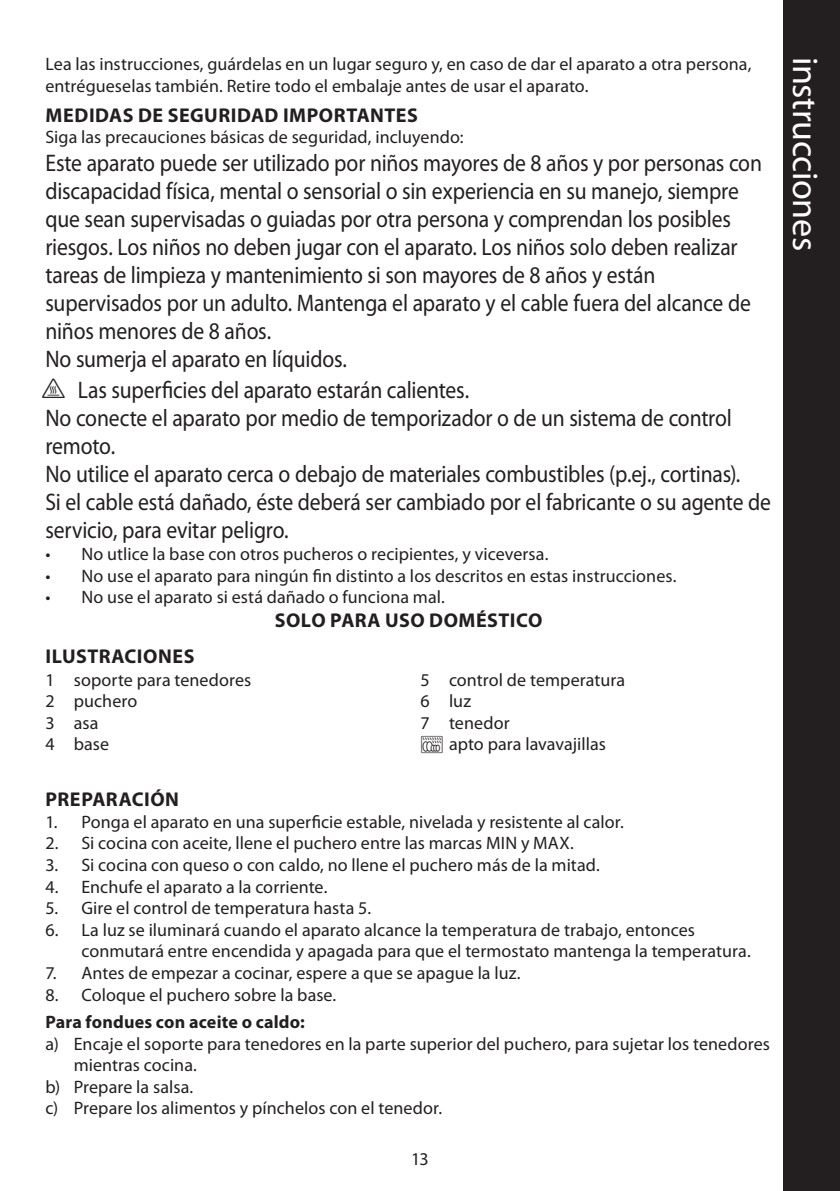
<style>
.page{position:relative;width:840px;height:1191px;background:#fff}
.page>*{position:absolute;margin:0;border:0;box-sizing:border-box;transform-origin:0 0}
.side_head{font:36px "Myriad Pro";letter-spacing:-.01em;color:#fff}
.EN60335_single{font:24px/28px "Myriad Pro";letter-spacing:-.005em;color:#231f20;scale:.9 1}
.heading{font:700 20px "Myriad Pro";letter-spacing:.025em;color:#231f20}
.sub_heading_centred{font:700 20px "Myriad Pro";letter-spacing:.02em;color:#231f20}
.default{font:18px/21.6px "Myriad Pro";letter-spacing:.005em;color:#231f20}
.default_numbers{font:18px "Myriad Pro";letter-spacing:.005em;color:#231f20}
.sub_heading{font:700 18px "Myriad Pro";letter-spacing:.01em;color:#231f20}
.s1{font-family:"Myriad Bitsn Bobs"}
</style>
<div class="page">
<div style="left:782px;top:0;width:57px;height:1191px;background:#231f20"></div>
<p class="default" style="left:45px;top:54px;width:707px">Lea las instrucciones, guárdelas en un lugar seguro y, en caso de dar el aparato a otra persona, entrégueselas también. Retire todo el embalaje antes de usar el aparato.</p>
<p class="heading" style="left:46px;top:104px;width:373px">MEDIDAS DE SEGURIDAD IMPORTANTES</p>
<p class="default" style="left:45px;top:127px;width:419px">Siga las precauciones básicas de seguridad, incluyendo:</p>
<p class="EN60335_single" style="left:45px;top:149px;width:797px">Este aparato puede ser utilizado por niños mayores de 8 años y por personas con discapacidad física, mental o sensorial o sin experiencia en su manejo, siempre que sean supervisadas o guiadas por otra persona y comprendan los posibles riesgos. Los niños no deben jugar con el aparato. Los niños solo deben realizar tareas de limpieza y mantenimiento si son mayores de 8 años y están supervisados por un adulto. Mantenga el aparato y el cable fuera del alcance de niños menores de 8 años.</p>
<p class="EN60335_single" style="left:45px;top:345px;width:336px">No sumerja el aparato en líquidos.</p>
<p class="EN60335_single" style="left:78px;top:377px;width:436px">Las superficies del aparato estarán calientes.</p>
<p class="EN60335_single" style="left:45px;top:405px;width:764px">No conecte el aparato por medio de temporizador o de un sistema de control remoto.</p>
<p class="EN60335_single" style="left:45px;top:461px;width:773px">No utilice el aparato cerca o debajo de materiales combustibles (p.ej., cortinas).</p>
<p class="EN60335_single" style="left:45px;top:489px;width:807px">Si el cable está dañado, éste deberá ser cambiado por el fabricante o su agente de servicio, para evitar peligro.</p>
<p class="default" style="left:45px;top:543px;width:504px">• No utlice la base con otros pucheros o recipientes, y viceversa.</p>
<p class="default" style="left:45px;top:565px;width:632px">• No use el aparato para ningún fin distinto a los descritos en estas instrucciones.</p>
<p class="default" style="left:45px;top:587px;width:400px">• No use el aparato si está dañado o funciona mal.</p>
<p class="sub_heading_centred" style="left:274px;top:609px;width:269px">SOLO PARA USO DOMÉSTICO</p>
<p class="heading" style="left:46px;top:644px;width:150px">ILUSTRACIONES</p>
<p class="default_numbers" style="left:45px;top:669px;width:207px">1 soporte para tenedores</p>
<p class="default_numbers" style="left:45px;top:691px;width:93px">2 puchero</p>
<p class="default_numbers" style="left:45px;top:713px;width:55px">3 asa</p>
<p class="default_numbers" style="left:45px;top:734px;width:65px">4 base</p>
<p class="default_numbers" style="left:420px;top:669px;width:206px">5 control de temperatura</p>
<p class="default_numbers" style="left:420px;top:691px;width:52px">6 luz</p>
<p class="default_numbers" style="left:420px;top:713px;width:90px">7 tenedor</p>
<p class="default_numbers" style="left:420px;top:734px;width:187px"><span class="s1">`</span> apto para lavavajillas</p>
<p class="heading" style="left:46px;top:788px;width:135px">PREPARACIÓN</p>
<p class="default" style="left:45px;top:811px;width:579px">1. Ponga el aparato en una superficie estable, nivelada y resistente al calor.</p>
<p class="default" style="left:45px;top:833px;width:529px">2. Si cocina con aceite, llene el puchero entre las marcas MIN y MAX.</p>
<p class="default" style="left:45px;top:854px;width:555px">3. Si cocina con queso o con caldo, no llene el puchero más de la mitad.</p>
<p class="default" style="left:45px;top:876px;width:283px">4. Enchufe el aparato a la corriente.</p>
<p class="default" style="left:45px;top:897px;width:327px">5. Gire el control de temperatura hasta 5.</p>
<p class="default" style="left:81px;top:919px;width:670px;text-indent:-36px">6. La luz se iluminará cuando el aparato alcance la temperatura de trabajo, entonces conmutará entre encendida y apagada para que el termostato mantenga la temperatura.</p>
<p class="default" style="left:45px;top:962px;width:476px">7. Antes de empezar a cocinar, espere a que se apague la luz.</p>
<p class="default" style="left:45px;top:984px;width:292px">8. Coloque el puchero sobre la base.</p>
<p class="sub_heading" style="left:45px;top:1011px;width:261px">Para fondues con aceite o caldo:</p>
<p class="default" style="left:74px;top:1033px;width:697px;text-indent:-28px">a) Encaje el soporte para tenedores en la parte superior del puchero, para sujetar los tenedores mientras cocina.</p>
<p class="default" style="left:45px;top:1076px;width:149px">b) Prepare la salsa.</p>
<p class="default" style="left:45px;top:1097px;width:398px">c) Prepare los alimentos y pínchelos con el tenedor.</p>
<p class="default" style="left:411px;top:1148px;width:19px">13</p>
<p class="side_head" style="left:824px;top:57px;width:196px;rotate:90deg">instrucciones</p>
</div>
